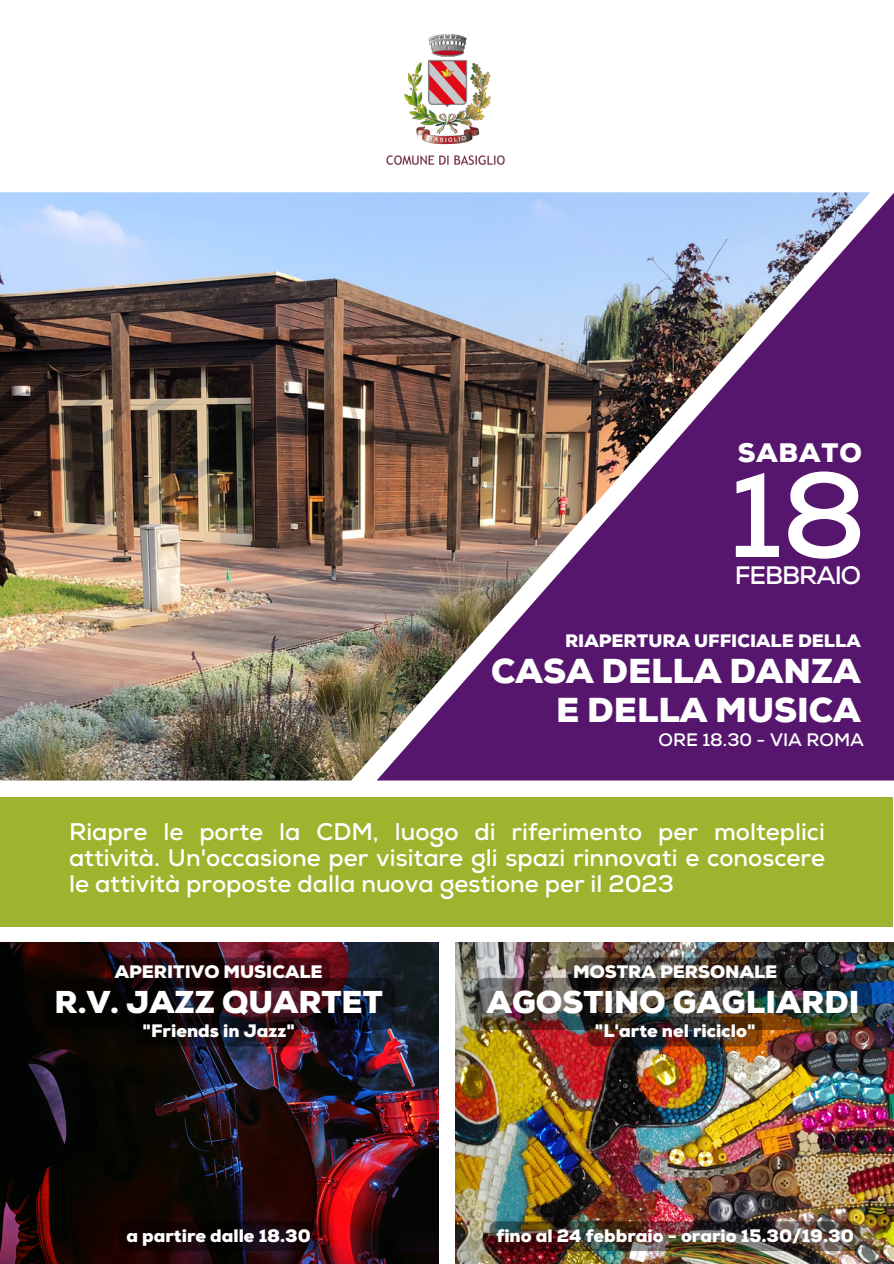
<style>
.page{position:relative;width:894px;height:1264px;background:#fff}
.page>*{position:absolute;margin:0;border:0;box-sizing:border-box;transform-origin:0 0}
.t1{font:700 120.15px "Nexa";color:#fff}
.t2{font:900 34.5px/39.5px "Nexa";color:#fff;text-align:right}
.t3{font:900 31.5px "Nexa";color:#fff}
.t4{font:900 26.7px "Nexa";letter-spacing:.035em;color:#fff}
.t5{font:700 25.2px "Nexa";letter-spacing:-.04em;color:#fff}
.t6{font:700 24px/26px "Nexa";color:#fff;text-align:justify}
.t7{font:900 18px "Nexa";color:#fff}
.t8{font:700 18px "Nexa";color:#fff}
</style>
<div class="page">
<img style="left:0;top:192px;width:376px;height:588px">
<img style="left:376px;top:192px;width:517px;height:588px">
<img style="left:386px;top:34px;width:119px;height:132px">
<div style="left:0;top:796px;width:892px;height:130px;background:#9eb42e"></div>
<img style="left:0;top:942px;width:438px;height:321px">
<img style="left:455px;top:942px;width:438px;height:321px">
<svg style="left:107px;top:957px;width:222px;height:20px;background:#320a11"></svg>
<svg style="left:565px;top:957px;width:219px;height:20px;background:#453c34"></svg>
<div style="left:42px;top:977px;width:353px;height:52px;background:#000;border-radius:13px;opacity:.4"></div>
<div style="left:474px;top:977px;width:397px;height:52px;background:#000;border-radius:13px;opacity:.4"></div>
<img style="left:587px;top:1016px;width:175px;height:30px">
<svg style="left:135px;top:1016px;width:166px;height:30px;background:#190d14"></svg>
<div style="left:489px;top:1221px;width:371px;height:29px;background:#000;border-radius:7px;opacity:.4"></div>
<div style="left:119px;top:1221px;width:199px;height:29px;background:#000;border-radius:7px;opacity:.4"></div>
<p class="t4" style="left:737px;top:436px;width:126px">SABATO</p>
<h1 class="t1" style="left:729px;top:444px;width:138px">18</h1>
<p class="t5" style="left:734px;top:560px;width:128px">FEBBRAIO</p>
<p class="t7" style="left:565px;top:630px;width:297px">RIAPERTURA UFFICIALE DELLA</p>
<h2 class="t2" style="left:491px;top:652px;width:371px">CASA DELLA DANZA<br>E DELLA MUSICA</h2>
<p class="t8" style="left:658px;top:729px;width:207px">ORE 18.30 - VIA ROMA</p>
<p class="t6" style="left:69px;top:819px;width:757px">Riapre le porte la CDM, luogo di riferimento per molteplici attività. Un'occasione per visitare gli spazi rinnovati e conoscere le attività proposte dalla nuova gestione per il 2023</p>
<p class="t7" style="left:115px;top:961px;width:209px">APERITIVO MUSICALE</p>
<p class="t7" style="left:573px;top:961px;width:206px">MOSTRA PERSONALE</p>
<h3 class="t3" style="left:55px;top:983px;width:329px">R.V. JAZZ QUARTET</h3>
<h3 class="t3" style="left:486px;top:983px;width:374px">AGOSTINO GAGLIARDI</h3>
<p class="t7" style="left:142px;top:1020px;width:154px">"Friends in Jazz"</p>
<p class="t7" style="left:594px;top:1020px;width:162px">"L'arte nel riciclo"</p>
<p class="t7" style="left:126px;top:1224px;width:186px">a partire dalle 18.30</p>
<p class="t7" style="left:496px;top:1224px;width:358px">fino al 24 febbraio - orario 15.30/19.30</p>
</div>
